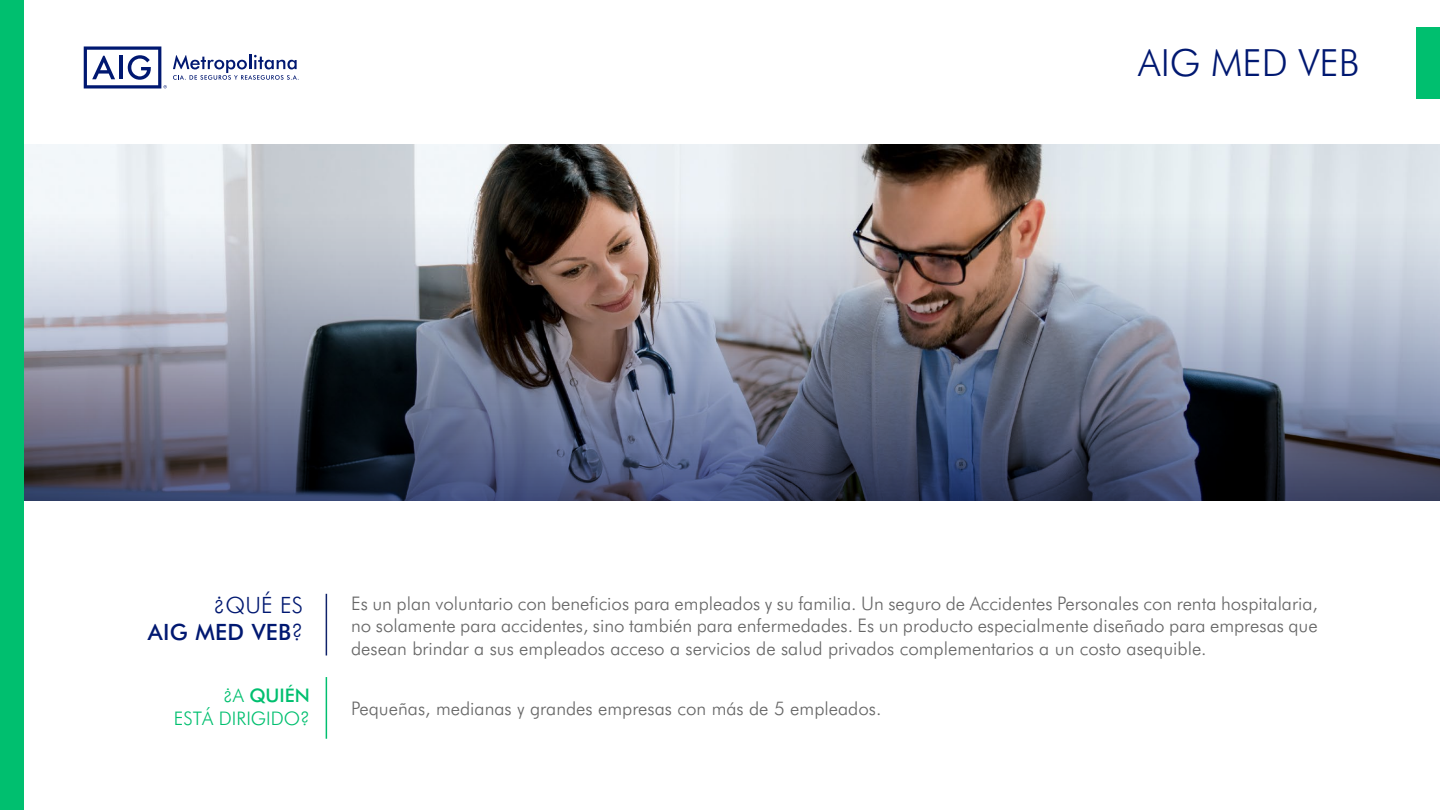
<style>
.page{position:relative;width:1440px;height:810px;background:#fff}
.page>*{position:absolute;margin:0;border:0;box-sizing:border-box;transform-origin:0 0}
.t1{font:300 37.5px "AIG Futura";color:#001871}
.t2{font:500 22.5px/27px "AIG Futura";letter-spacing:.015em;color:#001871;text-align:right}
.t3{font:300 18.75px/22.5px "AIG Futura";color:#666;text-align:justify}
.t4{font:300 18.75px/22.5px "AIG Futura";color:#00bf6f;text-align:right}
.s1{font-weight:300}
.s2{font-weight:500}
</style>
<div class="page">
<div style="left:1416px;top:28px;width:24px;height:71px;background:#00bf6f"></div>
<svg style="left:84px;top:46px;width:83px;height:42px"></svg>
<svg style="left:173px;top:55px;width:126px;height:25px"></svg>
<hr style="left:326px;top:594px;width:1px;height:61px;background:#0f226a">
<hr style="left:326px;top:677px;width:1px;height:62px;background:#00bf6f">
<img style="left:24px;top:145px;width:1416px;height:356px">
<div style="left:0;top:0;width:24px;height:810px;background:#00bf6f"></div>
<h1 class="t1" style="left:1138px;top:40px;width:223px">AIG MED VEB</h1>
<p class="t2" style="left:148px;top:591px;width:157px"><span class="s1">¿QUÉ ES<br></span>AIG MED VEB<span class="s1">?</span></p>
<p class="t4" style="left:174px;top:684px;width:137px">¿A <span class="s2">QUIÉN<br></span>ESTÁ DIRIGIDO?</p>
<p class="t3" style="left:351px;top:592px;width:968px">Es un plan voluntario con beneficios para empleados y su familia. Un seguro de Accidentes Personales con renta hospitalaria, no solamente para accidentes, sino también para enfermedades. Es un producto especialmente diseñado para empresas que desean brindar a sus empleados acceso a servicios de salud privados complementarios a un costo asequible.</p>
<p class="t3" style="left:351px;top:697px;width:532px">Pequeñas, medianas y grandes empresas con más de 5 empleados.</p>
</div>
